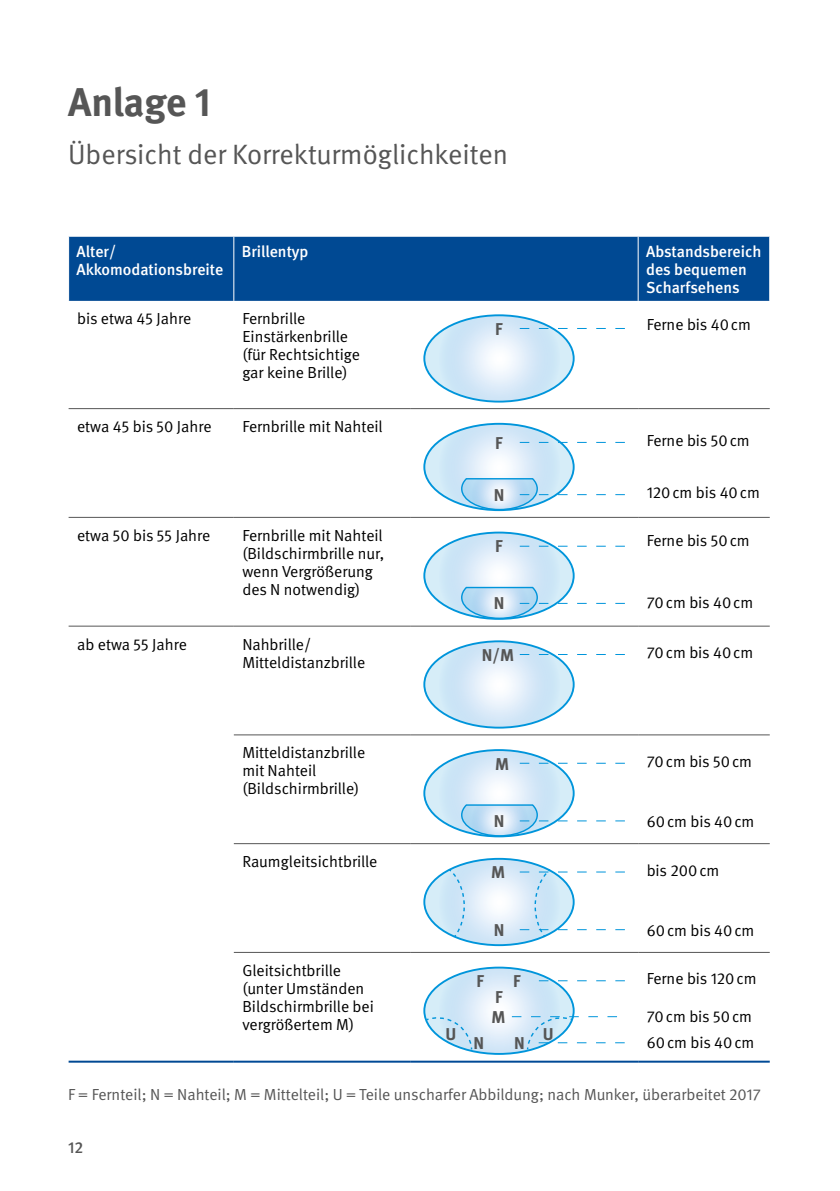
<style>
.page{position:relative;width:840px;height:1191px;background:#fff}
.page>*{position:absolute;margin:0;border:0;box-sizing:border-box;transform-origin:0 0}
.H1_ohne_Zahl{font:700 40px "DGUV Meta";letter-spacing:-.005em;color:#565656}
.H1_ohne_Zahl-2{font:28px "DGUV Meta";color:#565656}
.t1{font:700 17.2px/19.4px "DGUV Meta";color:#565656}
.TI{font:16px/18px "DGUV Meta";color:#000}
.t2{font:16px "DGUV Meta";color:#565656}
.TK{font:500 16px/18px "DGUV Meta";color:#fff}
.t3{font:500 16px "DGUV Meta";color:#565656}
</style>
<div class="page">
<div style="left:69px;top:237px;width:699px;height:64px;background:#004993"></div>
<hr style="left:234px;top:1060px;width:176px;height:2px;background:#004a96">
<hr style="left:410px;top:1060px;width:227px;height:2px;background:#004a96">
<hr style="left:637px;top:1060px;width:132px;height:2px;background:#004a96">
<hr style="left:69px;top:408px;width:165px;height:1px;background:#565656">
<hr style="left:234px;top:408px;width:176px;height:1px;background:#565656">
<hr style="left:410px;top:408px;width:227px;height:1px;background:#565656">
<hr style="left:637px;top:408px;width:132px;height:1px;background:#565656">
<hr style="left:69px;top:517px;width:165px;height:1px;background:#565656">
<hr style="left:234px;top:517px;width:176px;height:1px;background:#565656">
<hr style="left:410px;top:517px;width:227px;height:1px;background:#565656">
<hr style="left:637px;top:517px;width:132px;height:1px;background:#565656">
<hr style="left:234px;top:625px;width:176px;height:1px;background:#565656">
<hr style="left:410px;top:625px;width:227px;height:1px;background:#565656">
<hr style="left:637px;top:625px;width:132px;height:1px;background:#565656">
<hr style="left:234px;top:734px;width:176px;height:1px;background:#565656">
<hr style="left:410px;top:734px;width:227px;height:1px;background:#565656">
<hr style="left:637px;top:734px;width:132px;height:1px;background:#565656">
<hr style="left:234px;top:843px;width:176px;height:1px;background:#565656">
<hr style="left:410px;top:843px;width:227px;height:1px;background:#565656">
<hr style="left:637px;top:843px;width:132px;height:1px;background:#565656">
<hr style="left:234px;top:952px;width:176px;height:1px;background:#565656">
<hr style="left:410px;top:952px;width:227px;height:1px;background:#565656">
<hr style="left:637px;top:952px;width:132px;height:1px;background:#565656">
<hr style="left:69px;top:625px;width:165px;height:1px;background:#565656">
<hr style="left:69px;top:1060px;width:165px;height:2px;background:#004993">
<hr style="left:233px;top:237px;width:1px;height:64px;background:#fff">
<hr style="left:637px;top:237px;width:1px;height:64px;background:#fff">
<svg style="left:424px;top:315px;width:200px;height:86px"></svg>
<svg style="left:424px;top:424px;width:200px;height:87px"></svg>
<svg style="left:424px;top:532px;width:200px;height:88px"></svg>
<svg style="left:424px;top:641px;width:200px;height:86px"></svg>
<svg style="left:424px;top:750px;width:200px;height:87px"></svg>
<svg style="left:424px;top:859px;width:200px;height:86px"></svg>
<svg style="left:424px;top:967px;width:200px;height:87px"></svg>
<h1 class="H1_ohne_Zahl" style="left:68px;top:79px;width:145px">Anlage 1</h1>
<h1 class="H1_ohne_Zahl-2" style="left:68px;top:139px;width:441px">Übersicht der Korrekturmöglichkeiten</h1>
<p class="TK" style="left:77px;top:243px;width:148px">Alter/<br>Akkomodationsbreite</p>
<p class="TK" style="left:242px;top:243px;width:68px">Brillentyp</p>
<p class="TK" style="left:645px;top:243px;width:117px">Abstandsbereich des bequemen<br>Scharfsehens</p>
<p class="TI" style="left:77px;top:310px;width:116px">bis etwa 45 Jahre</p>
<p class="TI" style="left:242px;top:310px;width:119px">Fernbrille<br>Einstärkenbrille (für Rechtsichtige gar keine Brille)</p>
<p class="t1" style="left:495px;top:320px;width:9px">F</p>
<p class="TI" style="left:646px;top:316px;width:106px">Ferne bis 40cm</p>
<p class="TI" style="left:77px;top:418px;width:136px">etwa 45 bis 50 Jahre</p>
<p class="TI" style="left:242px;top:418px;width:142px">Fernbrille mit Nahteil</p>
<p class="t1" style="left:495px;top:434px;width:9px">F</p>
<p class="t1" style="left:493px;top:485px;width:12px">N</p>
<p class="TI" style="left:646px;top:432px;width:104px">Ferne bis 50cm</p>
<p class="TI" style="left:646px;top:484px;width:115px">120cm bis 40cm</p>
<p class="TI" style="left:77px;top:526px;width:135px">etwa 50 bis 55 Jahre</p>
<p class="TI" style="left:242px;top:526px;width:143px">Fernbrille mit Nahteil (Bildschirmbrille nur, wenn Vergrößerung des N notwendig)</p>
<p class="t1" style="left:495px;top:537px;width:9px">F</p>
<p class="t1" style="left:493px;top:594px;width:12px">N</p>
<p class="TI" style="left:646px;top:532px;width:104px">Ferne bis 50cm</p>
<p class="TI" style="left:646px;top:594px;width:108px">70cm bis 40cm</p>
<p class="TI" style="left:77px;top:635px;width:111px">ab etwa 55 Jahre</p>
<p class="TI" style="left:242px;top:635px;width:124px">Nahbrille/<br>Mitteldistanzbrille</p>
<p class="t1" style="left:481px;top:646px;width:34px">N/M</p>
<p class="TI" style="left:646px;top:644px;width:108px">70cm bis 40cm</p>
<p class="TI" style="left:242px;top:744px;width:124px">Mitteldistanzbrille mit Nahteil (Bildschirmbrille)</p>
<p class="t1" style="left:495px;top:754px;width:15px">M</p>
<p class="t1" style="left:493px;top:811px;width:12px">N</p>
<p class="TI" style="left:242px;top:853px;width:137px">Raumgleitsichtbrille</p>
<p class="t1" style="left:491px;top:863px;width:15px">M</p>
<p class="t1" style="left:493px;top:920px;width:12px">N</p>
<p class="TI" style="left:646px;top:752px;width:107px">70cm bis 50cm</p>
<p class="TI" style="left:646px;top:812px;width:109px">60cm bis 40cm</p>
<p class="TI" style="left:646px;top:861px;width:74px">bis 200cm</p>
<p class="TI" style="left:646px;top:921px;width:109px">60cm bis 40cm</p>
<p class="TI" style="left:242px;top:961px;width:133px">Gleitsichtbrille (unter Umständen<br>Bildschirmbrille bei vergrößertem M)</p>
<p class="t1" style="left:476px;top:972px;width:9px">F</p>
<p class="t1" style="left:512px;top:972px;width:9px">F</p>
<p class="TI" style="left:646px;top:970px;width:111px">Ferne bis 120cm</p>
<p class="TI" style="left:646px;top:1008px;width:107px">70cm bis 50cm</p>
<p class="TI" style="left:646px;top:1034px;width:109px">60cm bis 40cm</p>
<p class="t2" style="left:68px;top:1084px;width:694px">F = Fernteil; N = Nahteil; M = Mittelteil; U = Teile unscharfer Abbildung; nach Munker, überarbeitet 2017</p>
<p class="t3" style="left:68px;top:1137px;width:17px">12</p>
<p class="t1" style="left:491px;top:988px;width:15px">F<br>M</p>
<p class="t1" style="left:445px;top:1024px;width:12px">U</p>
<p class="t1" style="left:542px;top:1024px;width:12px">U</p>
<p class="t1" style="left:473px;top:1033px;width:12px">N</p>
<p class="t1" style="left:514px;top:1033px;width:12px">N</p>
</div>
